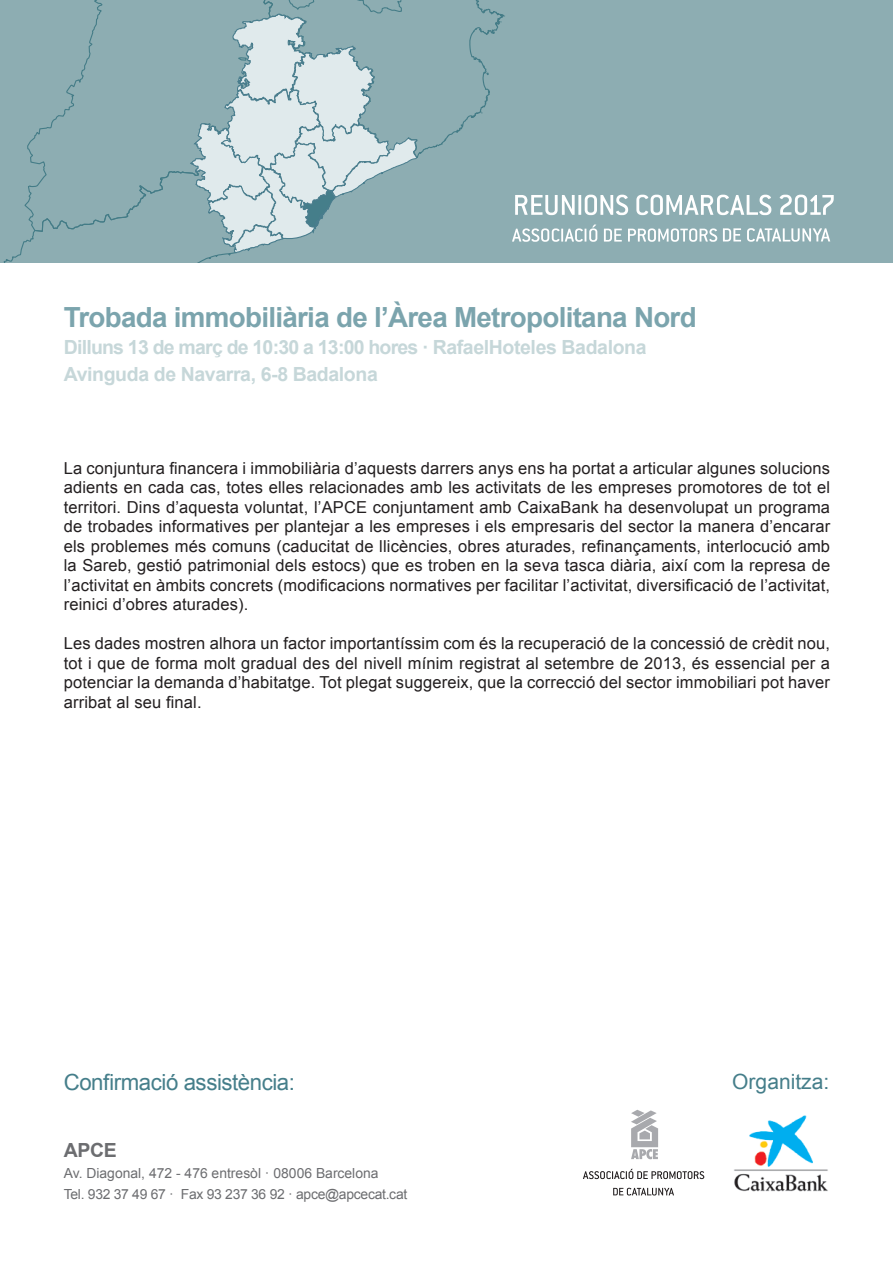
<style>
.page{position:relative;width:893px;height:1263px;background:#fff}
.page>*{position:absolute;margin:0;border:0;box-sizing:border-box;transform-origin:0 0}
.t1{font:700 27.75px "Arial";letter-spacing:-.025em;color:#7ba4ad}
.t2{font:22.2px "Arial";letter-spacing:-.02em;color:#457e8a}
.t3{font:21px "Arial";color:#457e8a}
.t4{font:700 19.5px/27px "Arial";letter-spacing:-.02em;color:#c6d7d9}
.t5{font:700 19.5px "Arial";color:#6c6d70}
.t6{font:16.5px/19.5px "Arial";letter-spacing:.01em;color:#231f20;text-align:justify}
.t7{font:13.95px/21px "Arial";color:#6c6d70}
</style>
<div class="page">
<div style="left:0;top:0;width:893px;height:263px;background:#8dadb2"></div>
<svg style="left:3px;top:0;width:502px;height:263px"></svg>
<img style="left:734px;top:1115px;width:94px;height:77px">
<svg style="left:631px;top:1110px;width:27px;height:49px"></svg>
<svg style="left:583px;top:1169px;width:121px;height:10px"></svg>
<svg style="left:613px;top:1188px;width:61px;height:7px"></svg>
<svg style="left:512px;top:225px;width:85px;height:17px"></svg>
<svg style="left:604px;top:229px;width:18px;height:13px"></svg>
<svg style="left:628px;top:228px;width:89px;height:14px"></svg>
<svg style="left:723px;top:228px;width:107px;height:14px"></svg>
<svg style="left:515px;top:195px;width:319px;height:20px"></svg>
<h1 class="t1" style="left:64px;top:299px;width:634px">Trobada immobiliària de l’Àrea Metropolitana Nord</h1>
<p class="t4" style="left:64px;top:334px;width:584px">Dilluns 13 de març de 10:30 a 13:00 hores · RafaelHoteles Badalona<br>Avinguda de Navarra, 6-8 Badalona</p>
<p class="t6" style="left:64px;top:458px;width:768px">La conjuntura financera i immobiliària d’aquests darrers anys ens ha portat a articular algunes solucions adients en cada cas, totes elles relacionades amb les activitats de les empreses promotores de tot el territori. Dins d’aquesta voluntat, l’APCE conjuntament amb CaixaBank ha desenvolupat un programa de trobades informatives per plantejar a les empreses i els empresaris del sector la manera d’encarar els problemes més comuns (caducitat de llicències, obres aturades, refinançaments, interlocució amb la Sareb, gestió patrimonial dels estocs) que es troben en la seva tasca diària, així com la represa de l’activitat en àmbits concrets (modificacions normatives per facilitar l’activitat, diversificació de l’activitat, reinici d’obres aturades).</p>
<p class="t6" style="left:64px;top:634px;width:768px">Les dades mostren alhora un factor importantíssim com és la recuperació de la concessió de crèdit nou, tot i que de forma molt gradual des del nivell mínim registrat al setembre de 2013, és essencial per a potenciar la demanda d’habitatge. Tot plegat suggereix, que la correcció del sector immobiliari pot haver arribat al seu final.</p>
<h2 class="t2" style="left:64px;top:1067px;width:233px">Confirmació assistència:</h2>
<p class="t5" style="left:64px;top:1137px;width:54px">apce</p>
<p class="t7" style="left:64px;top:1163px;width:345px">Av. Diagonal, 472 - 476 entresòl · 08006 Barcelona<br>Tel. 932 37 49 67 · Fax 93 237 36 92 · apce@apcecat.cat</p>
<p class="t3" style="left:732px;top:1068px;width:98px">Organitza:</p>
</div>
